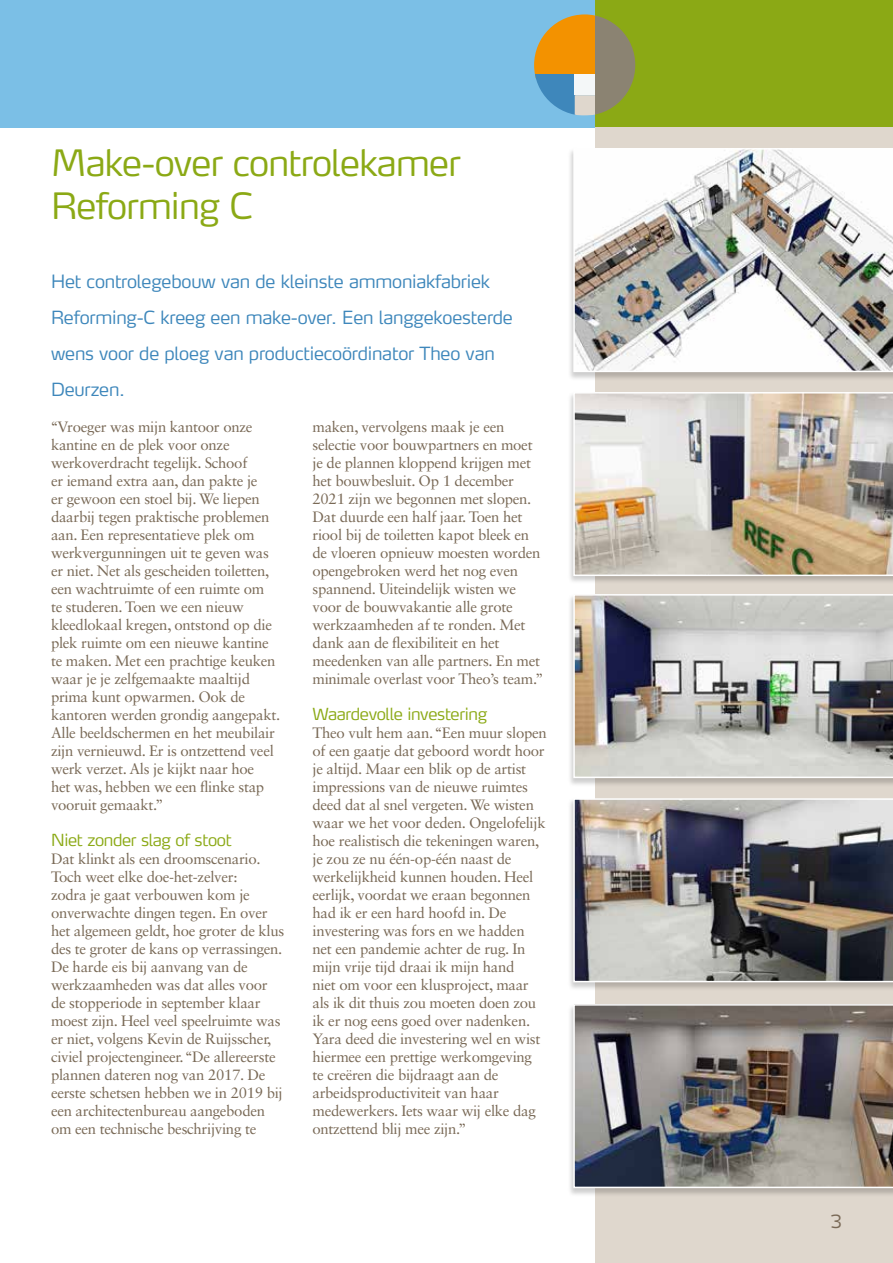
<style>
.page{position:relative;width:893px;height:1263px;background:#fff}
.page>*{position:absolute;margin:0;border:0;box-sizing:border-box;transform-origin:0 0}
.t1{font:300 36px/43.2px "Max LF";letter-spacing:-.02em;color:#8ba915}
.t2{font:300 18px/36px "Max LF";letter-spacing:-.01em;color:#3e87bb}
.t3{font:300 18px "Max LF";color:#796956}
.t4{font:300 16.5px "Max LF";letter-spacing:-.02em;color:#8ba915}
.t5{font:15px/18px "Sabon LT Std";letter-spacing:-.02em;color:#796956}
</style>
<div class="page">
<div style="left:0;top:0;width:612px;height:128px;background:#7bbfe6"></div>
<div style="left:595px;top:0;width:298px;height:128px;background:#8ba915"></div>
<div style="left:595px;top:128px;width:298px;height:1135px;background:#dfd7cd"></div>
<svg style="left:534px;top:14px;width:61px;height:61px;background:#de9927"></svg>
<svg style="left:535px;top:75px;width:40px;height:40px;fill:#3e87bb"></svg>
<div style="left:575px;top:95px;width:20px;height:21px;background:#dfd7cd"></div>
<div style="left:575px;top:75px;width:20px;height:20px;background:#f4f7f8"></div>
<svg style="left:595px;top:15px;width:40px;height:100px;fill:#8b8372"></svg>
<div style="left:567px;top:147px;width:326px;height:234px;background:#000;opacity:.2"></div>
<img style="left:573px;top:148px;width:320px;height:224px">
<div style="left:567px;top:391px;width:326px;height:194px;background:#000;opacity:.2"></div>
<img style="left:573px;top:392px;width:320px;height:184px">
<div style="left:567px;top:593px;width:326px;height:194px;background:#000;opacity:.2"></div>
<img style="left:573px;top:594px;width:320px;height:184px">
<div style="left:567px;top:1003px;width:326px;height:194px;background:#000;opacity:.2"></div>
<img style="left:573px;top:1004px;width:320px;height:184px">
<div style="left:567px;top:798px;width:326px;height:193px;background:#000;opacity:.2"></div>
<img style="left:573px;top:798px;width:320px;height:184px">
<h1 class="t1" style="left:51px;top:140px;width:411px">Make-over controlekamer<br>Reforming C</h1>
<p class="t2" style="left:51px;top:263px;width:463px">Het controlegebouw van de kleinste ammoniakfabriek Reforming-C kreeg een make-over. Een langgekoesterde wens voor de ploeg van productiecoördinator Theo van Deurzen.</p>
<p class="t5" style="left:51px;top:418px;width:231px">‘‘Vroeger was mijn kantoor onze kantine en de plek voor onze werkoverdracht tegelijk. Schoof<br>er iemand extra aan, dan pakte je<br>er gewoon een stoel bij. We liepen daarbij tegen praktische problemen aan. Een representatieve plek om werkvergunningen uit te geven was er niet. Net als gescheiden toiletten, een wachtruimte of een ruimte om<br>te studeren. Toen we een nieuw kleedlokaal kregen, ontstond op die plek ruimte om een nieuwe kantine te maken. Met een prachtige keuken waar je je zelfgemaakte maaltijd prima kunt opwarmen. Ook de kantoren werden grondig aangepakt.<br>Alle beeldschermen en het meubilair zijn vernieuwd. Er is ontzettend veel werk verzet. Als je kijkt naar hoe<br>het was, hebben we een flinke stap vooruit gemaakt.’’</p>
<p class="t4" style="left:51px;top:830px;width:182px">Niet zonder slag of stoot</p>
<p class="t5" style="left:51px;top:850px;width:235px">Dat klinkt als een droomscenario.<br>Toch weet elke doe-het-zelver:<br>zodra je gaat verbouwen kom je onverwachte dingen tegen. En over het algemeen geldt, hoe groter de klus des te groter de kans op verrassingen.<br>De harde eis bij aanvang van de werkzaamheden was dat alles voor de stopperiode in september klaar moest zijn. Heel veel speelruimte was er niet, volgens Kevin de Ruijsscher, civiel projectengineer. ‘‘De allereerste plannen dateren nog van 2017. De eerste schetsen hebben we in 2019 bij een architectenbureau aangeboden om een technische beschrijving te</p>
<p class="t5" style="left:313px;top:418px;width:232px">maken, vervolgens maak je een selectie voor bouwpartners en moet je de plannen kloppend krijgen met het bouwbesluit. Op 1 december 2021 zijn we begonnen met slopen.<br>Dat duurde een half jaar. Toen het riool bij de toiletten kapot bleek en de vloeren opnieuw moesten worden opengebroken werd het nog even spannend. Uiteindelijk wisten we voor de bouwvakantie alle grote werkzaamheden af te ronden. Met dank aan de flexibiliteit en het meedenken van alle partners. En met minimale overlast voor Theo’s team.’’</p>
<p class="t4" style="left:313px;top:704px;width:176px">Waardevolle investering</p>
<p class="t5" style="left:313px;top:724px;width:236px">Theo vult hem aan. ‘‘Een muur slopen of een gaatje dat geboord wordt hoor je altijd. Maar een blik op de artist impressions van de nieuwe ruimtes deed dat al snel vergeten. We wisten waar we het voor deden. Ongelofelijk hoe realistisch die tekeningen waren, je zou ze nu één-op-één naast de werkelijkheid kunnen houden. Heel eerlijk, voordat we eraan begonnen had ik er een hard hoofd in. De investering was fors en we hadden net een pandemie achter de rug. In mijn vrije tijd draai ik mijn hand<br>niet om voor een klusproject, maar als ik dit thuis zou moeten doen zou ik er nog eens goed over nadenken.<br>Yara deed die investering wel en wist hiermee een prettige werkomgeving te creëren die bijdraagt aan de arbeidsproductiviteit van haar medewerkers. Iets waar wij elke dag ontzettend blij mee zijn.’’</p>
<p class="t3" style="left:830px;top:1210px;width:13px">3</p>
</div>
